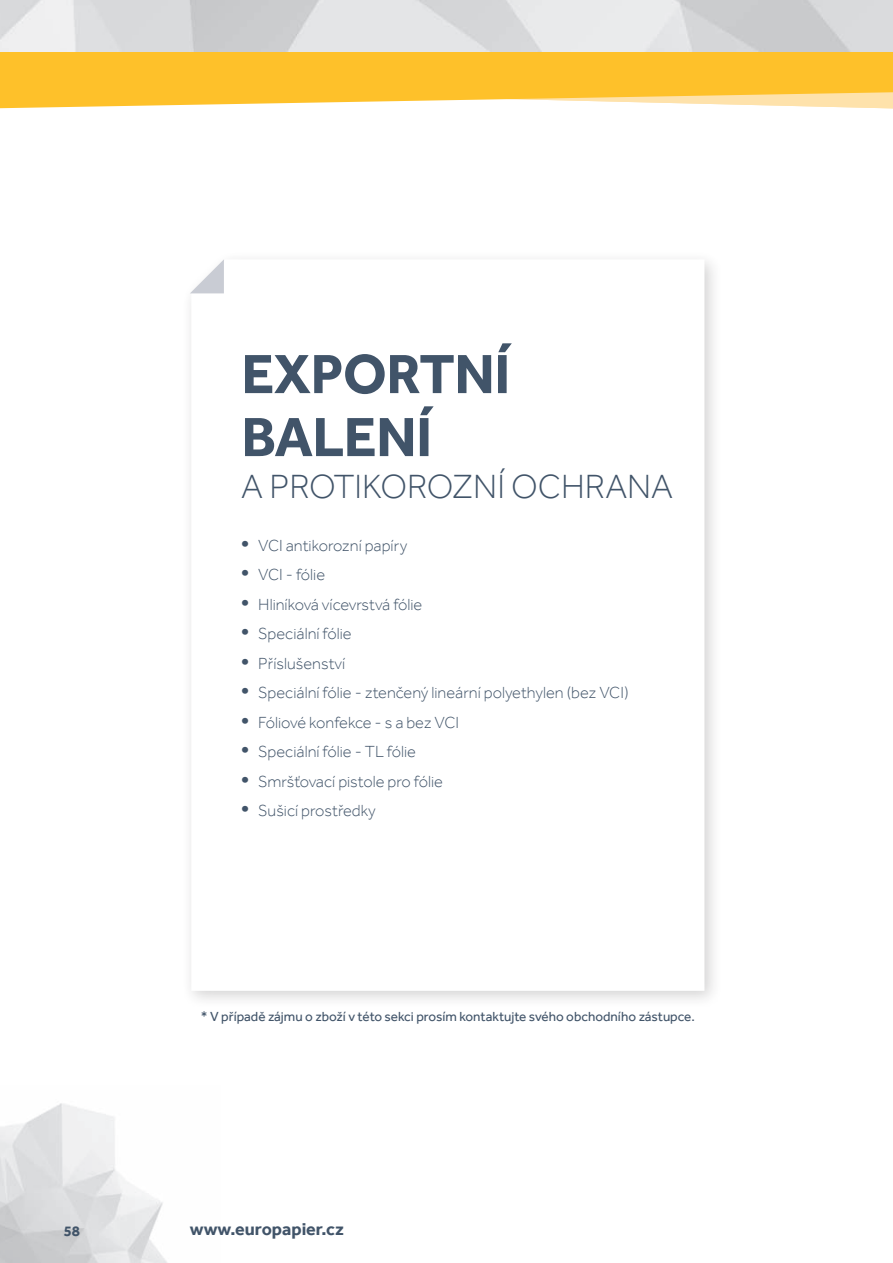
<style>
.page{position:relative;width:893px;height:1263px;background:#fff}
.page>*{position:absolute;margin:0;border:0;box-sizing:border-box;transform-origin:0 0}
.t1{font:700 57px/63px "Effra";letter-spacing:-.01em;color:#415469}
.t2{font:300 34.5px "Effra";color:#415469}
.t3{font:700 18px "Effra";color:#415469}
.t4{font:300 16.5px "Effra";color:#415469}
.t5{font:300 16.5px "Effra";letter-spacing:-.02em;color:#415469}
.t6{font:700 15px "Effra";color:#415469}
.t7{font:13.5px "Effra";color:#415469}
.s1{font-weight:700;font-size:21px}
</style>
<div class="page">
<svg style="left:0;top:51px;width:893px;height:57px;fill:#fec12a"></svg>
<img style="left:0;top:0;width:893px;height:51px">
<img style="left:0;top:1103px;width:167px;height:160px">
<div style="left:181px;top:249px;width:542px;height:760px;background:#231f20;opacity:.2"></div>
<svg style="left:191px;top:259px;width:513px;height:732px"></svg>
<svg style="left:190px;top:259px;width:34px;height:34px"></svg>
<h1 class="t1" style="left:241px;top:342px;width:270px">EXPORTNÍ<br>BALENÍ</h1>
<h2 class="t2" style="left:241px;top:465px;width:433px">A PROTIKOROZNÍ OCHRANA</h2>
<p class="t4" style="left:241px;top:535px;width:168px"><span class="s1">•</span> VCI antikorozní papíry</p>
<p class="t4" style="left:241px;top:565px;width:85px"><span class="s1">•</span> VCI - fólie</p>
<p class="t4" style="left:241px;top:594px;width:183px"><span class="s1">•</span> Hliníková vícevrstvá fólie</p>
<p class="t4" style="left:241px;top:624px;width:112px"><span class="s1">•</span> Speciální fólie</p>
<p class="t4" style="left:241px;top:653px;width:106px"><span class="s1">•</span> Příslušenství</p>
<p class="t4" style="left:241px;top:683px;width:389px"><span class="s1">•</span> Speciální fólie - ztenčený lineární polyethylen (bez VCI)</p>
<p class="t5" style="left:241px;top:712px;width:219px"><span class="s1">•</span> Fóliové konfekce - s a bez VCI</p>
<p class="t4" style="left:241px;top:742px;width:176px"><span class="s1">•</span> Speciální fólie - TL fólie</p>
<p class="t4" style="left:241px;top:772px;width:203px"><span class="s1">•</span> Smršťovací pistole pro fólie</p>
<p class="t4" style="left:241px;top:801px;width:136px"><span class="s1">•</span> Sušicí prostředky</p>
<p class="t7" style="left:201px;top:1008px;width:495px">* V případě zájmu o zboží v této sekci prosím kontaktujte svého obchodního zástupce.</p>
<p class="t6" style="left:64px;top:1222px;width:18px">58</p>
<p class="t3" style="left:190px;top:1219px;width:155px">www.europapier.cz</p>
</div>
